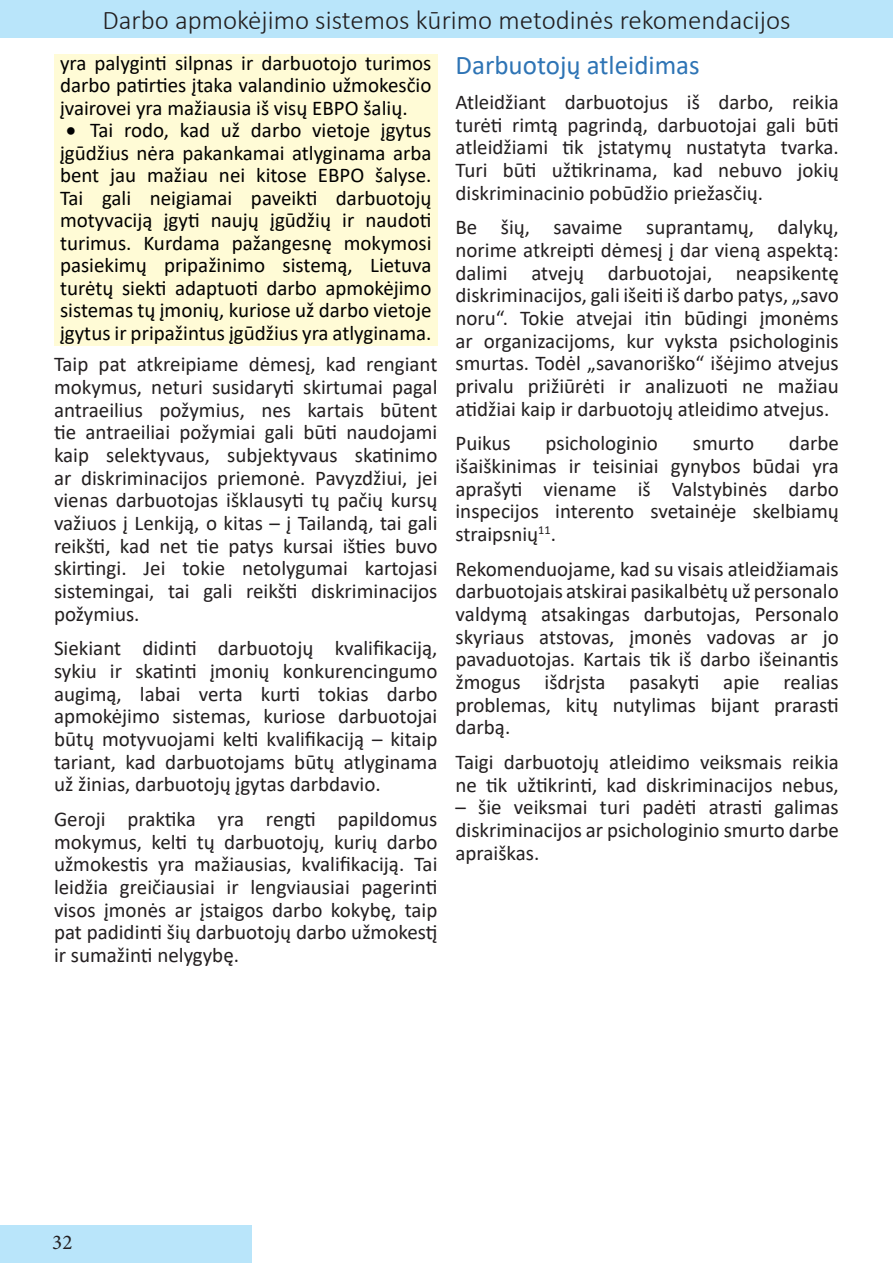
<style>
.page{position:relative;width:893px;height:1263px;background:#fff}
.page>*{position:absolute;margin:0;border:0;box-sizing:border-box;transform-origin:0 0}
.t1{font:300 27px "Calibri";color:#231f20}
.Heading_3{font:27px "Calibri";color:#2e74b5}
.t2{font:21px/22.6px "Calibri";color:#231f20;text-align:justify}
.t3{font:21px/22.5px "Calibri";color:#000;text-align:justify}
.t4{font:21px "Minion Pro";color:#231f20}
</style>
<div class="page">
<div style="left:0;top:1225px;width:251px;height:38px;background:#b9e5fa"></div>
<div style="left:0;top:0;width:893px;height:37px;background:#b9e5fa"></div>
<div style="left:54px;top:54px;width:383px;height:291px;background:#fffbd6"></div>
<p class="t1" style="left:102px;top:3px;width:690px">Darbo apmokėjimo sistemos kūrimo metodinės rekomendacijos</p>
<p class="t3" style="left:60px;top:51px;width:373px">yra palyginti silpnas ir darbuotojo turimos darbo patirties įtaka valandinio užmokesčio įvairovei yra mažiausia iš visų EBPO šalių.</p>
<p class="t3" style="left:60px;top:119px;width:373px">• Tai rodo, kad už darbo vietoje įgytus įgūdžius nėra pakankamai atlyginama arba bent jau mažiau nei kitose EBPO šalyse.<br>Tai gali neigiamai paveikti darbuotojų motyvaciją įgyti naujų įgūdžių ir naudoti turimus. Kurdama pažangesnę mokymosi pasiekimų pripažinimo sistemą, Lietuva turėtų siekti adaptuoti darbo apmokėjimo sistemas tų įmonių, kuriose už darbo vietoje įgytus ir pripažintus įgūdžius yra atlyginama.</p>
<p class="t2" style="left:54px;top:353px;width:385px">Taip pat atkreipiame dėmesį, kad rengiant mokymus, neturi susidaryti skirtumai pagal antraeilius požymius, nes kartais būtent tie antraeiliai požymiai gali būti naudojami kaip selektyvaus, subjektyvaus skatinimo ar diskriminacijos priemonė. Pavyzdžiui, jei vienas darbuotojas išklausyti tų pačių kursų važiuos į Lenkiją, o kitas – į Tailandą, tai gali reikšti, kad net tie patys kursai išties buvo skirtingi. Jei tokie netolygumai kartojasi sistemingai, tai gali reikšti diskriminacijos požymius.</p>
<p class="t2" style="left:54px;top:637px;width:385px">Siekiant didinti darbuotojų kvalifikaciją, sykiu ir skatinti įmonių konkurencingumo augimą, labai verta kurti tokias darbo apmokėjimo sistemas, kuriose darbuotojai būtų motyvuojami kelti kvalifikaciją – kitaip tariant, kad darbuotojams būtų atlyginama už žinias, darbuotojų įgytas darbdavio.</p>
<p class="t2" style="left:54px;top:807px;width:385px">Geroji praktika yra rengti papildomus mokymus, kelti tų darbuotojų, kurių darbo užmokestis yra mažiausias, kvalifikaciją. Tai leidžia greičiausiai ir lengviausiai pagerinti visos įmonės ar įstaigos darbo kokybę, taip pat padidinti šių darbuotojų darbo užmokestį ir sumažinti nelygybę.</p>
<p class="Heading_3" style="left:455px;top:47px;width:246px">Darbuotojų atleidimas</p>
<p class="t2" style="left:455px;top:90px;width:385px">Atleidžiant darbuotojus iš darbo, reikia turėti rimtą pagrindą, darbuotojai gali būti atleidžiami tik įstatymų nustatyta tvarka.<br>Turi būti užtikrinama, kad nebuvo jokių diskriminacinio pobūdžio priežasčių.</p>
<p class="t2" style="left:455px;top:215px;width:385px">Be šių, savaime suprantamų, dalykų, norime atkreipti dėmesį į dar vieną aspektą: dalimi atvejų darbuotojai, neapsikentę diskriminacijos, gali išeiti iš darbo patys, „savo noru“. Tokie atvejai itin būdingi įmonėms ar organizacijoms, kur vyksta psichologinis smurtas. Todėl „savanoriško“ išėjimo atvejus privalu prižiūrėti ir analizuoti ne mažiau atidžiai kaip ir darbuotojų atleidimo atvejus.</p>
<p class="t2" style="left:455px;top:431px;width:57px">Puikus</p>
<p class="t2" style="left:546px;top:431px;width:114px">psichologinio</p>
<p class="t2" style="left:693px;top:431px;width:63px">smurto</p>
<p class="t2" style="left:455px;top:431px;width:385px;text-indent:333px">darbe išaiškinimas ir teisiniai gynybos būdai yra aprašyti viename iš Valstybinės darbo inspecijos interento svetainėje skelbiamų straipsnių<sup>11</sup>.</p>
<p class="t2" style="left:455px;top:557px;width:385px">Rekomenduojame, kad su visais atleidžiamais darbuotojais atskirai pasikalbėtų už personalo valdymą atsakingas darbutojas, Personalo skyriaus atstovas, įmonės vadovas ar jo pavaduotojas. Kartais tik iš darbo išeinantis žmogus išdrįsta pasakyti apie realias problemas, kitų nutylimas bijant prarasti darbą.</p>
<p class="t2" style="left:455px;top:750px;width:385px">Taigi darbuotojų atleidimo veiksmais reikia ne tik užtikrinti, kad diskriminacijos nebus,</p>
<p class="t2" style="left:455px;top:795px;width:385px">– šie veiksmai turi padėti atrasti galimas diskriminacijos ar psichologinio smurto darbe apraiškas.</p>
<p class="t4" style="left:52px;top:1229px;width:22px">32</p>
</div>
